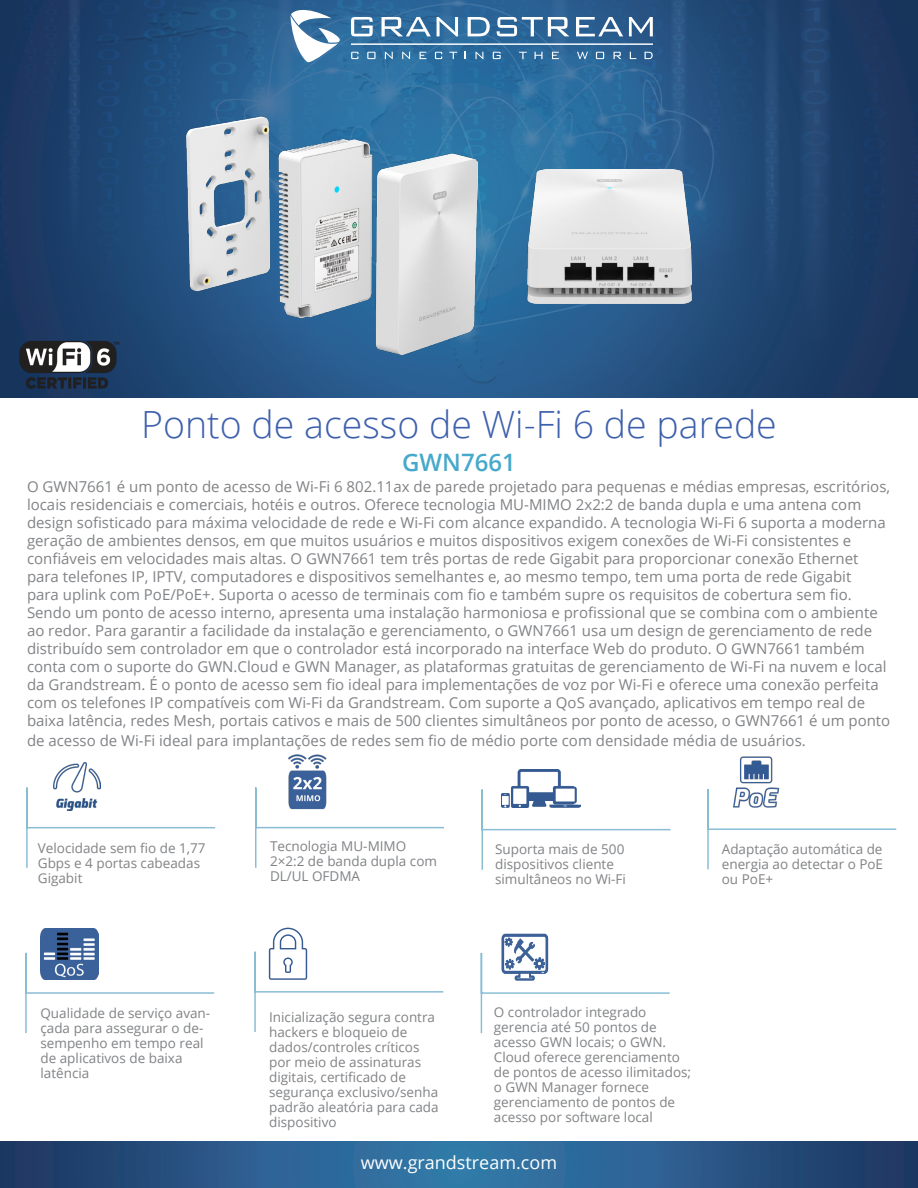
<style>
.page{position:relative;width:918px;height:1188px;background:#fff}
.page>*{position:absolute;margin:0;border:0;box-sizing:border-box;transform-origin:0 0}
.t1{font:300 37.5px "Open Sans";color:#3e60ac}
.t2{font:600 24px "Open Sans";color:#46a8ca}
.t3{font:18px "Open Sans";color:#fff}
.t4{font:15px/18px "Open Sans";color:#808285}
.t5{font:13.5px/15px "Open Sans";color:#808285}
</style>
<div class="page">
<img style="left:0;top:0;width:918px;height:397px">
<svg style="left:291px;top:10px;width:49px;height:52px"></svg>
<svg style="left:351px;top:17px;width:22px;height:19px"></svg>
<svg style="left:382px;top:17px;width:49px;height:19px"></svg>
<svg style="left:437px;top:17px;width:21px;height:19px"></svg>
<svg style="left:468px;top:17px;width:22px;height:19px"></svg>
<svg style="left:497px;top:17px;width:72px;height:19px"></svg>
<svg style="left:576px;top:17px;width:47px;height:19px"></svg>
<svg style="left:629px;top:17px;width:24px;height:19px"></svg>
<svg style="left:351px;top:52px;width:7px;height:7px"></svg>
<svg style="left:367px;top:52px;width:9px;height:7px"></svg>
<svg style="left:385px;top:52px;width:8px;height:7px"></svg>
<svg style="left:402px;top:52px;width:8px;height:7px"></svg>
<svg style="left:420px;top:52px;width:6px;height:7px"></svg>
<svg style="left:435px;top:52px;width:7px;height:7px"></svg>
<svg style="left:449px;top:52px;width:8px;height:7px"></svg>
<svg style="left:476px;top:52px;width:7px;height:7px"></svg>
<svg style="left:493px;top:52px;width:8px;height:7px"></svg>
<svg style="left:519px;top:52px;width:8px;height:7px"></svg>
<svg style="left:535px;top:52px;width:8px;height:7px"></svg>
<svg style="left:552px;top:52px;width:7px;height:7px"></svg>
<svg style="left:645px;top:52px;width:8px;height:7px"></svg>
<svg style="left:596px;top:52px;width:8px;height:7px"></svg>
<svg style="left:614px;top:52px;width:7px;height:7px"></svg>
<svg style="left:630px;top:52px;width:6px;height:7px"></svg>
<svg style="left:577px;top:52px;width:11px;height:7px"></svg>
<hr style="left:351px;top:44px;width:302px;height:1px;background:#fff">
<svg style="left:0;top:1142px;width:918px;height:46px;background:#295988"></svg>
<svg style="left:26px;top:786px;width:190px;height:82px"></svg>
<img style="left:54px;top:762px;width:46px;height:48px">
<svg style="left:255px;top:787px;width:189px;height:81px"></svg>
<img style="left:277px;top:754px;width:60px;height:59px">
<svg style="left:707px;top:789px;width:190px;height:81px"></svg>
<img style="left:721px;top:756px;width:71px;height:59px">
<svg style="left:481px;top:789px;width:190px;height:81px"></svg>
<img style="left:501px;top:769px;width:80px;height:39px">
<svg style="left:25px;top:951px;width:190px;height:83px"></svg>
<img style="left:40px;top:928px;width:58px;height:51px">
<svg style="left:254px;top:928px;width:190px;height:104px"></svg>
<svg style="left:480px;top:933px;width:190px;height:101px"></svg>
<img style="left:187px;top:116px;width:290px;height:238px">
<img style="left:527px;top:169px;width:164px;height:134px">
<img style="left:9px;top:332px;width:118px;height:65px">
<p class="t1" style="left:141px;top:398px;width:637px">Ponto de acesso de Wi-Fi 6 de parede</p>
<p class="t4" style="left:27px;top:478px;width:865px">O GWN7661 é um ponto de acesso de Wi-Fi 6 802.11ax de parede projetado para pequenas e médias empresas, escritórios, locais residenciais e comerciais, hotéis e outros. Oferece tecnologia MU-MIMO 2x2:2 de banda dupla e uma antena com design sofisticado para máxima velocidade de rede e Wi-Fi com alcance expandido. A tecnologia Wi-Fi 6 suporta a moderna geração de ambientes densos, em que muitos usuários e muitos dispositivos exigem conexões de Wi-Fi consistentes e confiáveis em velocidades mais altas. O GWN7661 tem três portas de rede Gigabit para proporcionar conexão Ethernet para telefones IP, IPTV, computadores e dispositivos semelhantes e, ao mesmo tempo, tem uma porta de rede Gigabit<br>para uplink com PoE/PoE+. Suporta o acesso de terminais com fio e também supre os requisitos de cobertura sem fio.<br>Sendo um ponto de acesso interno, apresenta uma instalação harmoniosa e profissional que se combina com o ambiente ao redor. Para garantir a facilidade da instalação e gerenciamento, o GWN7661 usa um design de gerenciamento de rede distribuído sem controlador em que o controlador está incorporado na interface Web do produto. O GWN7661 também conta com o suporte do GWN.Cloud e GWN Manager, as plataformas gratuitas de gerenciamento de Wi-Fi na nuvem e local da Grandstream. É o ponto de acesso sem fio ideal para implementações de voz por Wi-Fi e oferece uma conexão perfeita com os telefones IP compatíveis com Wi-Fi da Grandstream. Com suporte a QoS avançado, aplicativos em tempo real de baixa latência, redes Mesh, portais cativos e mais de 500 clientes simultâneos por ponto de acesso, o GWN7661 é um ponto</p>
<p class="t4" style="left:27px;top:731px;width:780px">de acesso de Wi-Fi ideal para implantações de redes sem fio de médio porte com densidade média de usuários.</p>
<p class="t2" style="left:402px;top:446px;width:115px">GWN7661</p>
<p class="t5" style="left:38px;top:840px;width:169px">Velocidade sem fio de 1,77<br>Gbps e 4 portas cabeadas<br>Gigabit</p>
<p class="t5" style="left:270px;top:838px;width:169px">Tecnologia MU-MIMO<br>2×2:2 de banda dupla com<br>DL/UL OFDMA</p>
<p class="t5" style="left:722px;top:841px;width:163px;text-align:justify">Adaptação automática de energia ao detectar o PoE ou PoE+</p>
<p class="t5" style="left:495px;top:841px;width:132px">Suporta mais de 500 dispositivos cliente simultâneos no Wi-Fi</p>
<p class="t5" style="left:40px;top:1005px;width:171px">Qualidade de serviço avan&shy;çada para assegurar o de&shy;sempenho em tempo real</p>
<p class="t5" style="left:40px;top:1050px;width:144px">de aplicativos de baixa latência</p>
<p class="t5" style="left:269px;top:1010px;width:171px">Inicialização segura contra hackers e bloqueio de dados/controles críticos por meio de assinaturas digitais, certificado de segurança exclusivo/senha padrão aleatória para cada dispositivo</p>
<p class="t5" style="left:494px;top:1004px;width:199px">O controlador integrado gerencia até 50 pontos de acesso GWN locais; o GWN.<br>Cloud oferece gerenciamento de pontos de acesso ilimitados; o GWN Manager fornece gerenciamento de pontos de acesso por software local</p>
<p class="t3" style="left:361px;top:1151px;width:198px">www.grandstream.com</p>
</div>
